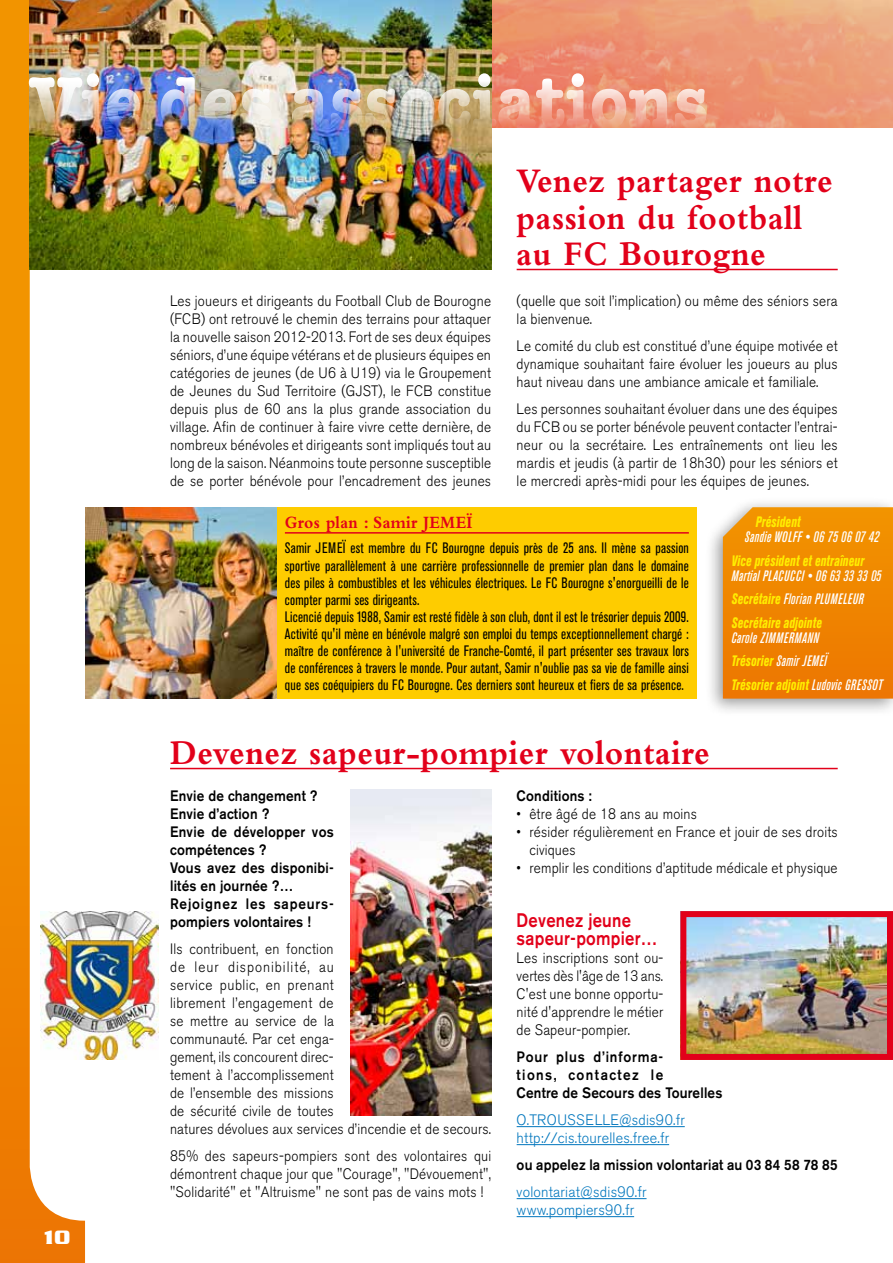
<style>
.page{position:relative;width:893px;height:1263px;background:#fff}
.page>*{position:absolute;margin:0;border:0;box-sizing:border-box;transform-origin:0 0}
.t1{font:700 75px "American Typewriter";color:#fff;scale:.9 1}
.t2{font:700 36px/36px "Bembo Std";letter-spacing:.02em;color:#e2001a;scale:.9 1}
.t3{font:700 21px "Serpentine Std";color:#fff}
.t4{font:500 19.5px/18px "Akzidenz Grotesk BE";letter-spacing:.015em;color:#e2001a;scale:.85 1}
.t5{font:700 18px "Bembo Std";letter-spacing:.02em;color:#e2001a;scale:.9 1}
.t6{font:300 15px/18px "Akzidenz Grotesk BE";letter-spacing:.015em;color:#000;text-align:justify;scale:.9 1}
.t7{font:condensed 15px/17.1px "Akzidenz Grotesk BE";letter-spacing:.015em;color:#000;scale:.95 1}
.t8{font:500 15px/18px "Akzidenz Grotesk BE";letter-spacing:.015em;color:#000;scale:.9 1}
.t9{font:italic 500 condensed 15px/23.5px "Akzidenz Grotesk BE";letter-spacing:.015em;color:#fff;scale:.95 1}
.t10{font:italic 800 condensed 15px/23.5px "Akzidenz Grotesk BE";letter-spacing:.015em;color:#ffed00;scale:.75 1}
.t11{font:500 15px/18px "Akzidenz Grotesk BE";letter-spacing:.065em;color:#000;scale:.9 1}
.t12{font:300 15px/18px "Akzidenz Grotesk BE";letter-spacing:.015em;color:#0076bd;scale:.94 1}
.t13{font:300 15px/18px "Akzidenz Grotesk BE";letter-spacing:.015em;color:#0076bd;scale:.95 1}
.s1{font-weight:500;color:#fff}
.s2{font-weight:800;color:#ffed00}
</style>
<div class="page">
<img style="left:491px;top:0;width:402px;height:128px">
<svg style="left:0;top:0;width:85px;height:1263px"></svg>
<img style="left:30px;top:0;width:461px;height:270px">
<img style="left:351px;top:789px;width:140px;height:326px">
<img style="left:687px;top:918px;width:199px;height:135px">
<div style="left:680px;top:911px;width:213px;height:149px;border:6px solid #e2001a"></div>
<img style="left:40px;top:911px;width:118px;height:149px">
<hr style="left:517px;top:1126px;width:168px;height:1px;background:#0076bd">
<hr style="left:517px;top:1144px;width:152px;height:1px;background:#0076bd">
<hr style="left:517px;top:1198px;width:129px;height:1px;background:#0076bd">
<hr style="left:517px;top:1216px;width:117px;height:1px;background:#0076bd">
<hr style="left:517px;top:269px;width:321px;height:1px;background:#e2001a">
<hr style="left:170px;top:768px;width:668px;height:1px;background:#e2001a">
<div style="left:704px;top:497px;width:189px;height:220px;background:#000;opacity:.4"></div>
<svg style="left:723px;top:507px;width:170px;height:192px;background:#ef8604"></svg>
<div style="left:276px;top:507px;width:421px;height:192px;background:#fecc00"></div>
<hr style="left:285px;top:532px;width:404px;height:2px;background:#e2001a">
<img style="left:85px;top:507px;width:191px;height:192px">
<h1 class="t1" style="left:30px;top:38px;width:755px">Vie des associations</h1>
<h2 class="t2" style="left:517px;top:163px;width:353px">Venez partager notre passion du football au FC Bourogne</h2>
<p class="t6" style="left:170px;top:292px;width:358px">Les joueurs et dirigeants du Football Club de Bourogne (FCB) ont retrouvé le chemin des terrains pour attaquer la nouvelle saison 2012-2013. Fort de ses deux équipes séniors, d’une équipe vétérans et de plusieurs équipes en catégories de jeunes (de U6 à U19) via le Groupement de Jeunes du Sud Territoire (GJST), le FCB constitue depuis plus de 60 ans la plus grande association du village. Afin de continuer à faire vivre cette dernière, de nombreux bénévoles et dirigeants sont impliqués tout au long de la saison. Néanmoins toute personne susceptible de se porter bénévole pour l’encadrement des jeunes</p>
<p class="t6" style="left:517px;top:292px;width:358px">(quelle que soit l’implication) ou même des séniors sera la bienvenue.</p>
<p class="t6" style="left:517px;top:337px;width:358px">Le comité du club est constitué d’une équipe motivée et dynamique souhaitant faire évoluer les joueurs au plus haut niveau dans une ambiance amicale et familiale.</p>
<p class="t6" style="left:517px;top:400px;width:358px">Les personnes souhaitant évoluer dans une des équipes du FCB ou se porter bénévole peuvent contacter l’entrai&shy;neur ou la secrétaire. Les entraînements ont lieu les mardis et jeudis (à partir de 18h30) pour les séniors et le mercredi après-midi pour les équipes de jeunes.</p>
<p class="t5" style="left:285px;top:512px;width:210px">Gros plan : Samir JEMEÏ</p>
<p class="t7" style="left:285px;top:540px;width:427px">Samir JEMEÏ est membre du FC Bourogne depuis près de 25 ans. Il mène sa passion sportive parallèlement à une carrière professionnelle de premier plan dans le domaine des piles à combustibles et les véhicules électriques. Le FC Bourogne s'enorgueilli de le compter parmi ses dirigeants.<br>Licencié depuis 1988, Samir est resté fidèle à son club, dont il est le trésorier depuis 2009.<br>Activité qu'il mène en bénévole malgré son emploi du temps exceptionnellement chargé : maître de conférence à l'université de Franche-Comté, il part présenter ses travaux lors de conférences à travers le monde. Pour autant, Samir n'oublie pas sa vie de famille ainsi que ses coéquipiers du FC Bourogne. Ces derniers sont heureux et fiers de sa présence.</p>
<h2 class="t2" style="left:170px;top:734px;width:601px">Devenez sapeur-pompier volontaire</h2>
<p class="t10" style="left:755px;top:510px;width:61px">Président</p>
<p class="t9" style="left:745px;top:525px;width:143px">SANDIE WOLFF • 06 75 06 07 42</p>
<p class="t10" style="left:731px;top:549px;width:178px">Vice président et entraîneur</p>
<p class="t9" style="left:731px;top:564px;width:46px">MARTIAL PLACUCCI</p>
<p class="t10" style="left:731px;top:564px;width:201px;text-indent:76px"><span class="s1">• 06 63 33 33 05<br></span>Secrétaire <span class="s1">FLORIAN PLUMELEUR<br></span>Secrétaire adjointe</p>
<p class="t9" style="left:731px;top:626px;width:133px">CAROLE ZIMMERMANN<br><span class="s2">Trésorier</span> SAMIR JEMEÏ<br><span class="s2">Trésorier adjoint</span> LUDOVIC GRESSOT</p>
<h3 class="t3" style="left:44px;top:1225px;width:28px">10</h3>
<p class="t8" style="left:170px;top:787px;width:183px">Envie de changement ?<br>Envie d’action ?<br>Envie de développer vos compétences ?<br>Vous avez des disponibi&shy;lités en journée ?…<br>Rejoignez les sapeurs&shy;pompiers volontaires !</p>
<p class="t6" style="left:170px;top:940px;width:358px;text-align:left">Ils contribuent, en fonction<br>de leur disponibilité, au<br>service public, en prenant<br>librement l’engagement de<br>se mettre au service de la<br>communauté. Par cet enga-<br>gement, ils concourent direc-<br>tement à l’accomplissement<br>de l’ensemble des missions<br>de sécurité civile de toutes<br>natures dévolues aux services d’incendie et de secours.</p>
<p class="t6" style="left:170px;top:1147px;width:358px">85% des sapeurs-pompiers sont des volontaires qui démontrent chaque jour que "Courage", "Dévouement", "Solidarité" et "Altruisme" ne sont pas de vains mots !</p>
<p class="t8" style="left:517px;top:787px;width:85px">Conditions :</p>
<p class="t6" style="left:517px;top:805px;width:202px">• être âgé de 18 ans au moins</p>
<p class="t6" style="left:529px;top:823px;width:344px;text-indent:-13px">• résider régulièrement en France et jouir de ses droits civiques</p>
<p class="t6" style="left:517px;top:859px;width:358px">• remplir les conditions d’aptitude médicale et physique</p>
<h3 class="t4" style="left:517px;top:911px;width:167px">Devenez jeune sapeur-pompier…</h3>
<p class="t6" style="left:517px;top:949px;width:164px">Les inscriptions sont ou&shy;vertes dès l'âge de 13 ans.<br>C'est une bonne opportu&shy;nité d'apprendre le métier de Sapeur-pompier.</p>
<p class="t11" style="left:517px;top:1048px;width:230px">Pour plus d’informa-<br>tions, contactez le<br>Centre de Secours des Tourelles</p>
<p class="t12" style="left:517px;top:1111px;width:180px">O.TROUSSELLE@sdis90.fr http://cis.tourelles.free.fr</p>
<p class="t8" style="left:517px;top:1156px;width:358px">ou appelez la mission volontariat au 03 84 58 78 85</p>
<p class="t13" style="left:517px;top:1183px;width:138px">volontariat@sdis90.fr www.pompiers90.fr</p>
</div>
